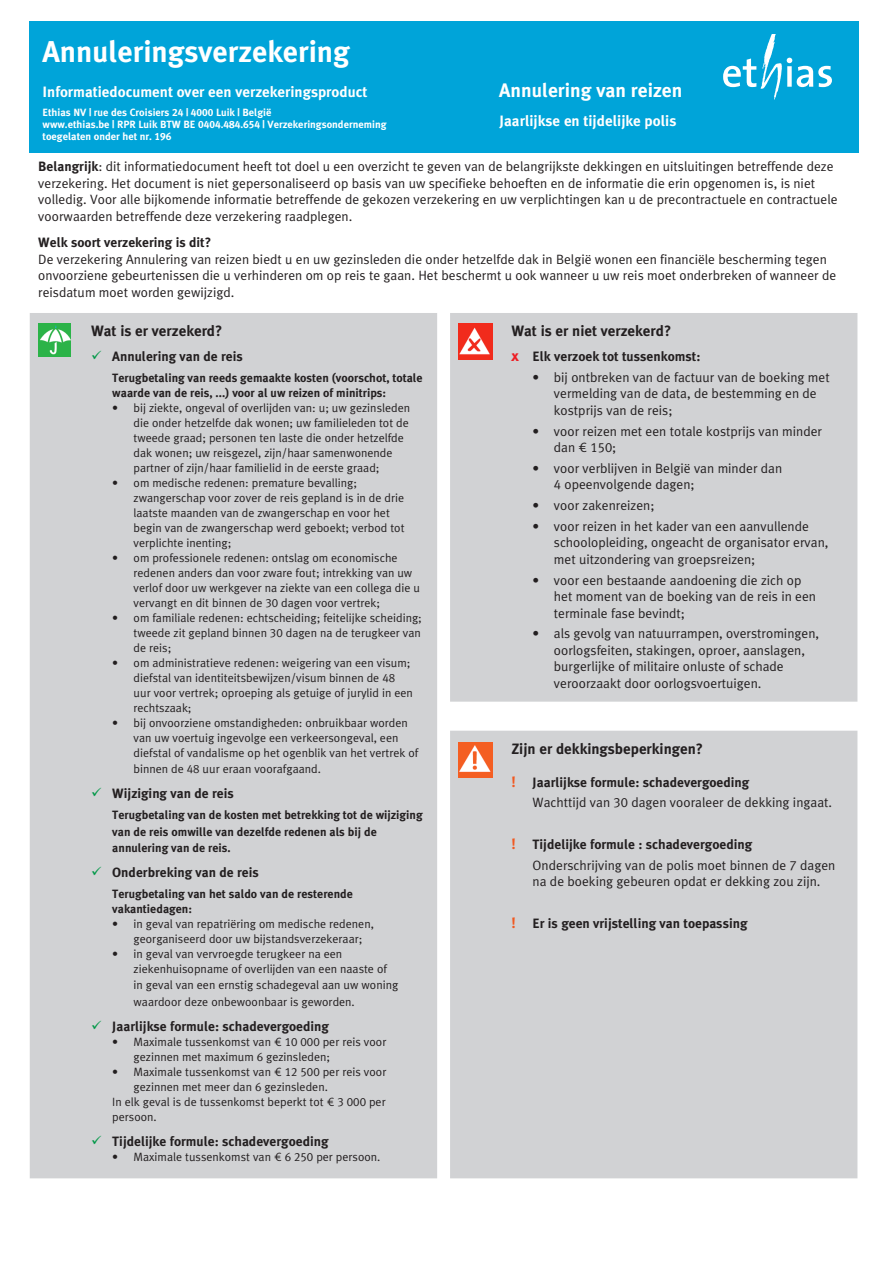
<style>
.page{position:relative;width:893px;height:1263px;background:#fff}
.page>*{position:absolute;margin:0;border:0;box-sizing:border-box;transform-origin:0 0}
.Gewone_tekst{font:700 30px "Meta Ethias";color:#fff}
.Gewone_tekst-2{font:700 19.5px "Meta Ethias";color:#fff}
.Gewone_tekst-3{font:700 15px "Meta Ethias";color:#fff}
.Gewone_tekst-4{font:700 15px "Meta Ethias";color:#231f20}
.Gewone_tekst-5{font:13.5px/16.5px "Meta Ethias Normal";color:#231f20}
.Gewone_tekst-6{font:700 13.5px "Meta Ethias";color:#231f20}
.Gewone_tekst-7{font:12px/15px "Meta Ethias Normal";color:#231f20}
.Gewone_tekst-8{font:700 12px/15px "Meta Ethias";color:#231f20}
.Gewone_tekst-9{font:700 10.5px/12px "Meta Ethias";color:#fff}
.s1{font-family:"Meta Ethias";font-weight:700}
.s2{color:#009847}
.s3{font-size:15px;color:#ee1d23}
.s4{font-size:15px;color:#f15921}
</style>
<div class="page">
<div style="left:30px;top:21px;width:829px;height:132px;background:#00a4d9"></div>
<svg style="left:723px;top:35px;width:109px;height:65px"></svg>
<div style="left:30px;top:313px;width:827px;height:865px;background:#d1d2d4"></div>
<img style="left:39px;top:324px;width:31px;height:32px">
<img style="left:458px;top:324px;width:34px;height:36px">
<img style="left:458px;top:742px;width:34px;height:35px">
<svg style="left:102px;top:798px;width:13px;height:1px"></svg>
<svg style="left:102px;top:877px;width:13px;height:1px"></svg>
<svg style="left:102px;top:1031px;width:13px;height:1px"></svg>
<svg style="left:102px;top:1146px;width:13px;height:1px"></svg>
<p class="Gewone_tekst" style="left:43px;top:34px;width:309px">Annuleringsverzekering</p>
<p class="Gewone_tekst-3" style="left:43px;top:83px;width:326px">Informatiedocument over een verzekeringsproduct</p>
<p class="Gewone_tekst-2" style="left:499px;top:79px;width:185px">Annulering van reizen</p>
<p class="Gewone_tekst-9" style="left:43px;top:106px;width:345px">Ethias NV | rue des Croisiers 24 | 4000 Luik | België<br>www.ethias.be | RPR Luik BTW BE 0404.484.654 | Verzekeringsonderneming toegelaten onder het nr. 196</p>
<p class="Gewone_tekst-3" style="left:500px;top:112px;width:178px">Jaarlijkse en tijdelijke polis</p>
<p class="Gewone_tekst-5" style="left:38px;top:158px;width:801px"><span class="s1">Belangrijk</span>: dit informatiedocument heeft tot doel u een overzicht te geven van de belangrijkste dekkingen en uitsluitingen betreffende deze verzekering. Het document is niet gepersonaliseerd op basis van uw specifieke behoeften en de informatie die erin opgenomen is, is niet volledig. Voor alle bijkomende informatie betreffende de gekozen verzekering en uw verplichtingen kan u de precontractuele en contractuele voorwaarden betreffende deze verzekering raadplegen.</p>
<p class="Gewone_tekst-5" style="left:38px;top:234px;width:799px"><span class="s1">Welk soort verzekering is dit?<br></span>De verzekering Annulering van reizen biedt u en uw gezinsleden die onder hetzelfde dak in België wonen een financiële bescherming tegen onvoorziene gebeurtenissen die u verhinderen om op reis te gaan. Het beschermt u ook wanneer u uw reis moet onderbreken of wanneer de reisdatum moet worden gewijzigd.</p>
<p class="Gewone_tekst-4" style="left:91px;top:322px;width:133px">Wat is er verzekerd?</p>
<p class="Gewone_tekst-6" style="left:91px;top:348px;width:153px"><span class="s2">✓</span> Annulering van de reis</p>
<p class="Gewone_tekst-8" style="left:112px;top:370px;width:312px">Terugbetaling van reeds gemaakte kosten (voorschot, totale waarde van de reis, ...) voor al uw reizen of minitrips:</p>
<p class="Gewone_tekst-7" style="left:134px;top:400px;width:278px;text-indent:-21px">• bij ziekte, ongeval of overlijden van: u; uw gezinsleden die onder hetzelfde dak wonen; uw familieleden tot de tweede graad; personen ten laste die onder hetzelfde dak wonen; uw reisgezel, zijn/haar samenwonende partner of zijn/haar familielid in de eerste graad;</p>
<p class="Gewone_tekst-7" style="left:134px;top:475px;width:272px;text-indent:-21px">• om medische redenen: premature bevalling; zwangerschap voor zover de reis gepland is in de drie laatste maanden van de zwangerschap en voor het begin van de zwangerschap werd geboekt; verbod tot verplichte inenting;</p>
<p class="Gewone_tekst-7" style="left:134px;top:550px;width:288px;text-indent:-21px">• om professionele redenen: ontslag om economische redenen anders dan voor zware fout; intrekking van uw verlof door uw werkgever na ziekte van een collega die u vervangt en dit binnen de 30 dagen voor vertrek;</p>
<p class="Gewone_tekst-7" style="left:134px;top:610px;width:290px;text-align:justify;text-indent:-21px">• om familiale redenen: echtscheiding; feitelijke scheiding; tweede zit gepland binnen 30 dagen na de terugkeer van de reis;</p>
<p class="Gewone_tekst-7" style="left:134px;top:655px;width:281px;text-indent:-21px">• om administratieve redenen: weigering van een visum; diefstal van identiteitsbewijzen/visum binnen de 48 uur voor vertrek; oproeping als getuige of jurylid in een rechtszaak;</p>
<p class="Gewone_tekst-7" style="left:134px;top:715px;width:286px;text-indent:-21px">• bij onvoorziene omstandigheden: onbruikbaar worden van uw voertuig ingevolge een verkeersongeval, een diefstal of vandalisme op het ogenblik van het vertrek of</p>
<p class="Gewone_tekst-7" style="left:134px;top:761px;width:189px">binnen de 48 uur eraan voorafgaand.</p>
<p class="Gewone_tekst-6" style="left:91px;top:786px;width:144px"><span class="s2">✓</span> Wijziging van de reis</p>
<p class="Gewone_tekst-8" style="left:112px;top:807px;width:312px;line-height:16.5px">Terugbetaling van de kosten met betrekking tot de wijziging van de reis omwille van dezelfde redenen als bij de annulering van de reis.</p>
<p class="Gewone_tekst-6" style="left:91px;top:864px;width:169px"><span class="s2">✓</span> Onderbreking van de reis</p>
<p class="Gewone_tekst-8" style="left:112px;top:886px;width:242px">Terugbetaling van het saldo van de resterende vakantiedagen:</p>
<p class="Gewone_tekst-7" style="left:134px;top:916px;width:242px;text-indent:-21px">• in geval van repatriëring om medische redenen, georganiseerd door uw bijstandsverzekeraar;</p>
<p class="Gewone_tekst-7" style="left:134px;top:946px;width:255px;text-indent:-21px">• in geval van vervroegde terugkeer na een ziekenhuisopname of overlijden van een naaste of</p>
<p class="Gewone_tekst-7" style="left:134px;top:977px;width:266px;line-height:16.5px">in geval van een ernstig schadegeval aan uw woning waardoor deze onbewoonbaar is geworden.</p>
<p class="Gewone_tekst-6" style="left:91px;top:1018px;width:239px"><span class="s2">✓</span> Jaarlijkse formule: schadevergoeding</p>
<p class="Gewone_tekst-7" style="left:134px;top:1034px;width:254px;text-indent:-21px">• Maximale tussenkomst van € 10 000 per reis voor gezinnen met maximum 6 gezinsleden;</p>
<p class="Gewone_tekst-7" style="left:134px;top:1064px;width:254px;text-indent:-21px">• Maximale tussenkomst van € 12 500 per reis voor gezinnen met meer dan 6 gezinsleden.</p>
<p class="Gewone_tekst-7" style="left:112px;top:1094px;width:275px">In elk geval is de tussenkomst beperkt tot € 3 000 per persoon.</p>
<p class="Gewone_tekst-6" style="left:91px;top:1133px;width:239px"><span class="s2">✓</span> Tijdelijke formule: schadevergoeding</p>
<p class="Gewone_tekst-7" style="left:112px;top:1149px;width:270px">• Maximale tussenkomst van € 6 250 per persoon.</p>
<p class="Gewone_tekst-4" style="left:511px;top:322px;width:162px">Wat is er niet verzekerd?</p>
<p class="Gewone_tekst-6" style="left:511px;top:348px;width:191px"><span class="s3">x</span> Elk verzoek tot tussenkomst:</p>
<p class="Gewone_tekst-5" style="left:554px;top:369px;width:277px;text-indent:-21px">• bij ontbreken van de factuur van de boeking met vermelding van de data, de bestemming en de kostprijs van de reis;</p>
<p class="Gewone_tekst-5" style="left:554px;top:422px;width:270px;text-indent:-21px">• voor reizen met een totale kostprijs van minder dan € 150;</p>
<p class="Gewone_tekst-5" style="left:554px;top:460px;width:230px;text-indent:-21px">• voor verblijven in België van minder dan<br>4 opeenvolgende dagen;</p>
<p class="Gewone_tekst-5" style="left:533px;top:497px;width:123px">• voor zakenreizen;</p>
<p class="Gewone_tekst-5" style="left:554px;top:518px;width:276px;text-indent:-21px">• voor reizen in het kader van een aanvullende schoolopleiding, ongeacht de organisator ervan, met uitzondering van groepsreizen;</p>
<p class="Gewone_tekst-5" style="left:554px;top:571px;width:264px;text-indent:-21px">• voor een bestaande aandoening die zich op het moment van de boeking van de reis in een terminale fase bevindt;</p>
<p class="Gewone_tekst-5" style="left:554px;top:625px;width:267px;text-indent:-21px">• als gevolg van natuurrampen, overstromingen, oorlogsfeiten, stakingen, oproer, aanslagen, burgerlijke of militaire onluste of schade veroorzaakt door oorlogsvoertuigen.</p>
<p class="Gewone_tekst-4" style="left:511px;top:740px;width:193px">Zijn er dekkingsbeperkingen?</p>
<p class="Gewone_tekst-6" style="left:511px;top:774px;width:239px"><span class="s4">!</span> Jaarlijkse formule: schadevergoeding</p>
<p class="Gewone_tekst-5" style="left:533px;top:794px;width:301px">Wachttijd van 30 dagen vooraleer de dekking ingaat.</p>
<p class="Gewone_tekst-6" style="left:511px;top:836px;width:242px"><span class="s4">!</span> Tijdelijke formule : schadevergoeding</p>
<p class="Gewone_tekst-5" style="left:533px;top:857px;width:304px">Onderschrijving van de polis moet binnen de 7 dagen na de boeking gebeuren opdat er dekking zou zijn.</p>
<p class="Gewone_tekst-6" style="left:511px;top:915px;width:238px"><span class="s4">!</span> Er is geen vrijstelling van toepassing</p>
</div>
